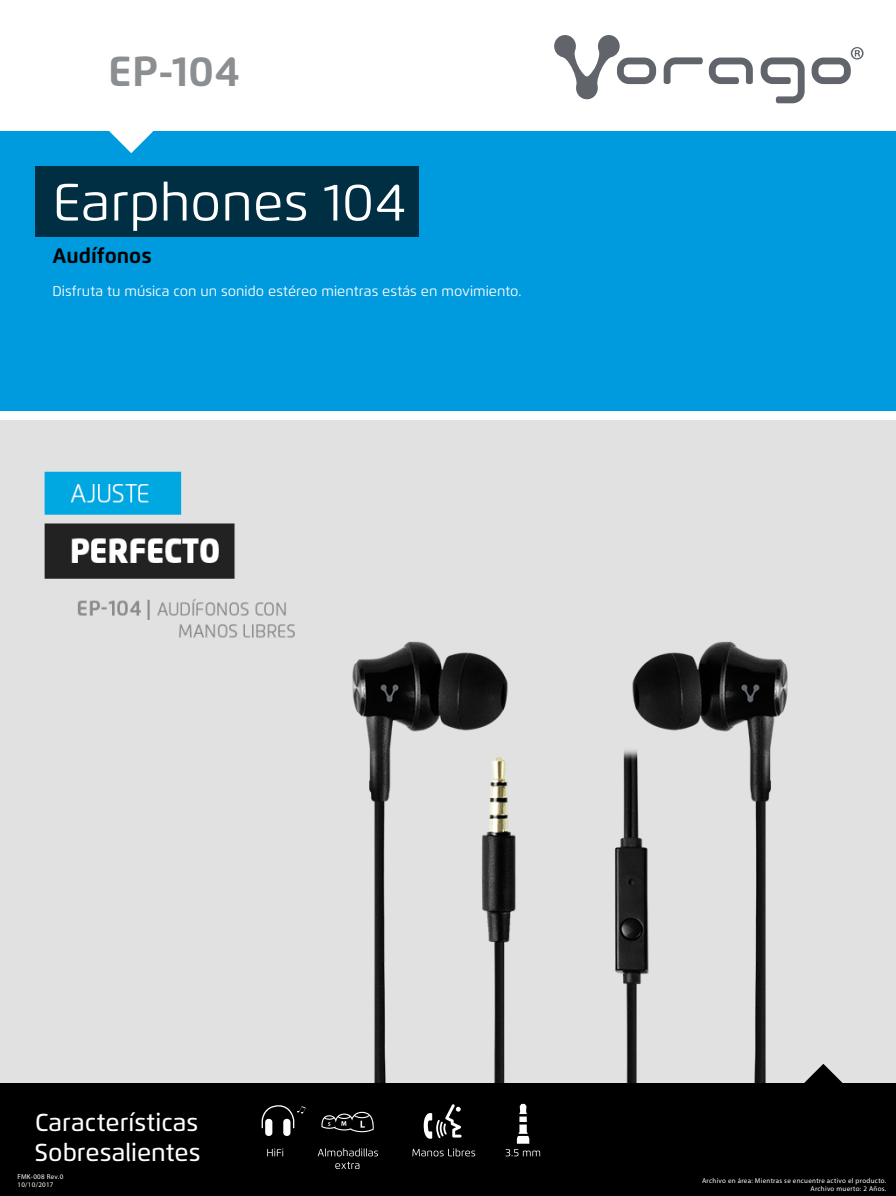
<style>
.page{position:relative;width:896px;height:1196px;background:#fff}
.page>*{position:absolute;margin:0;border:0;box-sizing:border-box;transform-origin:0 0}
.t1{font:52.5px "Flexo";color:#fff}
.t2{font:700 42px "Flexo";color:#8b8f91}
.t3{font:500 24.5px/29.4px "Flexo";color:#fff}
.t4{font:700 21px "Flexo";color:#000}
.t5{font:14px "Flexo";color:#fff}
.t6{font:10.5px "Flexo";color:#fff}
.t7{font:7px/7.9px "Myriad Pro";letter-spacing:.04em;color:#fff;text-align:right}
</style>
<div class="page">
<div style="left:0;top:132px;width:896px;height:279px;background:#009ade"></div>
<div style="left:0;top:1082px;width:896px;height:113px;background:#000"></div>
<img style="left:0;top:420px;width:896px;height:661px">
<svg style="left:109px;top:131px;width:44px;height:22px"></svg>
<div style="left:35px;top:166px;width:383px;height:70px;background:#002e43"></div>
<svg style="left:802px;top:1063px;width:43px;height:20px"></svg>
<svg style="left:554px;top:35px;width:102px;height:64px"></svg>
<svg style="left:812px;top:47px;width:52px;height:37px"></svg>
<svg style="left:709px;top:57px;width:44px;height:27px"></svg>
<svg style="left:761px;top:57px;width:44px;height:46px"></svg>
<svg style="left:663px;top:57px;width:40px;height:27px"></svg>
<div style="left:265px;top:1118px;width:7px;height:17px;background:#fff;border-radius:3px"></div>
<div style="left:283px;top:1118px;width:7px;height:17px;background:#fff;border-radius:3px"></div>
<svg style="left:262px;top:1105px;width:44px;height:22px"></svg>
<svg style="left:267px;top:1148px;width:16px;height:8px"></svg>
<svg style="left:412px;top:1148px;width:63px;height:8px"></svg>
<svg style="left:424px;top:1104px;width:38px;height:34px"></svg>
<svg style="left:506px;top:1103px;width:34px;height:53px"></svg>
<svg style="left:321px;top:1111px;width:53px;height:21px"></svg>
<svg style="left:318px;top:1148px;width:60px;height:20px"></svg>
<h2 class="t2" style="left:108px;top:45px;width:133px">EP-104</h2>
<h1 class="t1" style="left:52px;top:170px;width:355px">Earphones 104</h1>
<h3 class="t4" style="left:52px;top:242px;width:101px">Audífonos</h3>
<h3 class="t5" style="left:52px;top:282px;width:471px">Disfruta tu música con un sonido estéreo mientras estás en movimiento.</h3>
<h3 class="t3" style="left:35px;top:1107px;width:167px">Características<br>Sobresalientes</h3>
<p class="t7" style="left:18px;top:1172px;width:47px;text-align:left">FMK-008 Rev.0<br>10/10/2017</p>
<h3 class="t6" style="left:342px;top:1146px;width:8px">h</h3>
<p class="t7" style="left:702px;top:1176px;width:186px">Archivo en área: Mientras se encuentre activo el producto.<br>Archivo muerto: 2 Años.</p>
</div>
